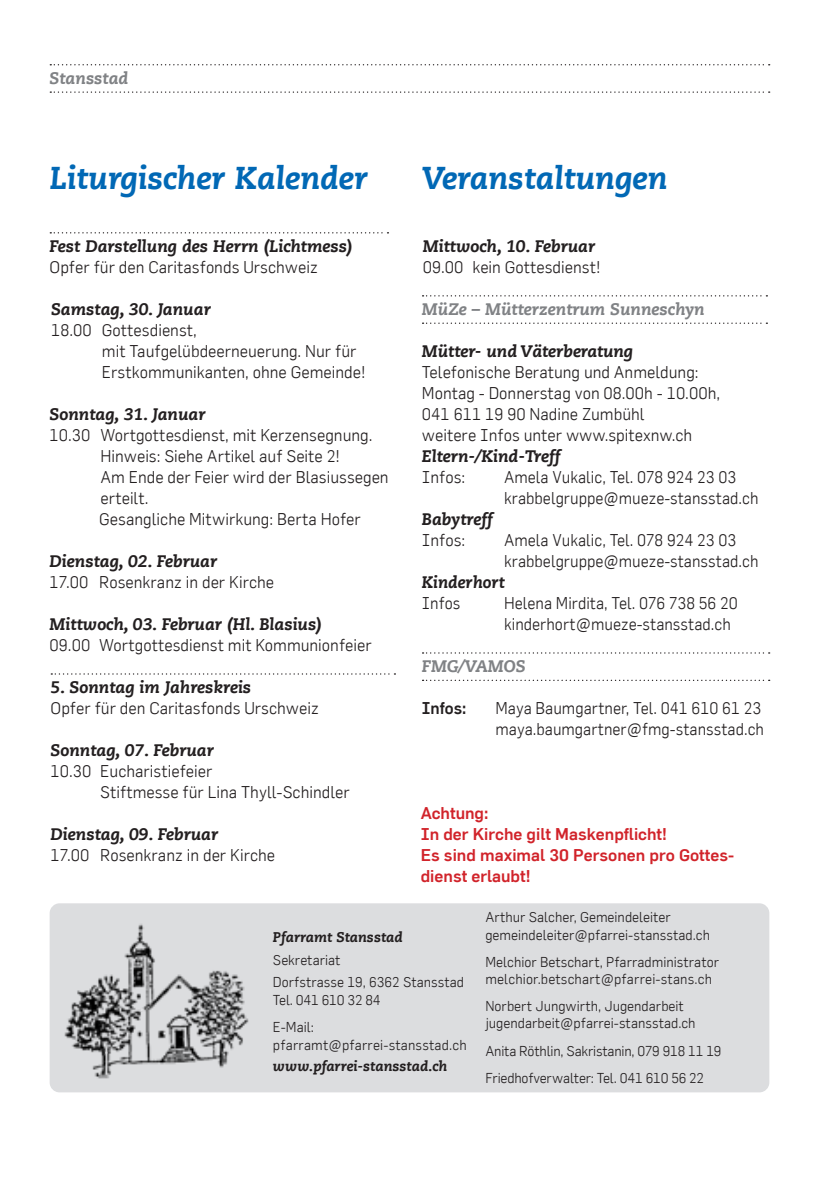
<style>
.page{position:relative;width:819px;height:1191px;background:#fff}
.page>*{position:absolute;margin:0;border:0;box-sizing:border-box;transform-origin:0 0}
.t1{font:italic 800 31.5px "Caecilia LT";color:#0168b5}
.t2{font:300 16.62px/21px "Flama";color:#231f20}
.t3{font:italic 800 16.62px "Caecilia LT";color:#231f20}
.t4{font:500 16.62px/21px "Flama";color:#d1232a}
.t5{font:italic 800 16.62px "Caecilia LT";color:#808285}
.t6{font:500 16.62px "Flama";color:#231f20}
.t7{font:300 14px/17.5px "Flama";color:#231f20}
.t8{font:italic 800 14px "Caecilia LT";color:#231f20}
</style>
<div class="page">
<svg style="left:50px;top:64px;width:719px;height:1px"></svg>
<svg style="left:50px;top:91px;width:719px;height:2px"></svg>
<div style="left:50px;top:903px;width:719px;height:189px;background:#dcdddf;border-radius:10px"></div>
<img style="left:64px;top:924px;width:185px;height:155px">
<svg style="left:422px;top:295px;width:345px;height:1px"></svg>
<svg style="left:422px;top:322px;width:345px;height:2px"></svg>
<svg style="left:51px;top:673px;width:344px;height:1px"></svg>
<svg style="left:422px;top:652px;width:347px;height:1px"></svg>
<svg style="left:422px;top:679px;width:347px;height:2px"></svg>
<svg style="left:50px;top:232px;width:338px;height:1px"></svg>
<p class="t5" style="left:50px;top:68px;width:80px">Stansstad</p>
<h1 class="t1" style="left:50px;top:159px;width:320px">Liturgischer Kalender</h1>
<h1 class="t1" style="left:422px;top:159px;width:247px">Veranstaltungen</h1>
<p class="t3" style="left:50px;top:236px;width:304px">Fest Darstellung des Herrn (Lichtmess)</p>
<p class="t2" style="left:50px;top:256px;width:270px">Opfer für den Caritasfonds Urschweiz</p>
<p class="t3" style="left:51px;top:299px;width:161px">Samstag, 30. Januar</p>
<p class="t2" style="left:102px;top:319px;width:265px;text-indent:-51px">18.00 Gottesdienst,<br>mit Taufgelübdeerneuerung. Nur für<br>Erstkommunikanten, ohne Gemeinde!</p>
<p class="t3" style="left:50px;top:404px;width:158px">Sonntag, 31. Januar</p>
<p class="t2" style="left:99px;top:424px;width:291px;text-indent:-50px">10.30 Wortgottesdienst, mit Kerzensegnung.<br>Hinweis: Siehe Artikel auf Seite 2!<br>Am Ende der Feier wird der Blasiussegen erteilt.<br>Gesangliche Mitwirkung: Berta Hofer</p>
<p class="t3" style="left:50px;top:551px;width:169px">Dienstag, 02. Februar</p>
<p class="t2" style="left:50px;top:571px;width:226px">17.00 Rosenkranz in der Kirche</p>
<p class="t3" style="left:50px;top:614px;width:274px">Mittwoch, 03. Februar (Hl. Blasius)</p>
<p class="t2" style="left:50px;top:634px;width:323px">09.00 Wortgottesdienst mit Kommunionfeier</p>
<p class="t3" style="left:51px;top:677px;width:202px">5. Sonntag im Jahreskreis</p>
<p class="t2" style="left:51px;top:697px;width:270px">Opfer für den Caritasfonds Urschweiz</p>
<p class="t3" style="left:51px;top:740px;width:165px">Sonntag, 07. Februar</p>
<p class="t2" style="left:100px;top:760px;width:251px;text-indent:-50px">10.30 Eucharistiefeier<br>Stiftmesse für Lina Thyll-Schindler</p>
<p class="t3" style="left:51px;top:824px;width:169px">Dienstag, 09. Februar</p>
<p class="t2" style="left:51px;top:844px;width:226px">17.00 Rosenkranz in der Kirche</p>
<p class="t3" style="left:423px;top:236px;width:174px">Mittwoch, 10. Februar</p>
<p class="t2" style="left:423px;top:256px;width:179px">09.00 kein Gottesdienst!</p>
<p class="t5" style="left:422px;top:299px;width:284px">MüZe – Mütterzentrum Sunneschyn</p>
<p class="t3" style="left:422px;top:341px;width:213px">Mütter- und Väterberatung</p>
<p class="t2" style="left:422px;top:361px;width:300px">Telefonische Beratung und Anmeldung:<br>Montag - Donnerstag von 08.00h - 10.00h, 041 611 19 90 Nadine Zumbühl<br>weitere Infos unter www.spitexnw.ch</p>
<p class="t3" style="left:422px;top:446px;width:140px">Eltern-/Kind-Treff</p>
<p class="t2" style="left:422px;top:466px;width:45px">Infos:</p>
<p class="t2" style="left:504px;top:466px;width:256px">Amela Vukalic, Tel. 078 924 23 03 krabbelgruppe@mueze-stansstad.ch</p>
<p class="t3" style="left:422px;top:509px;width:73px">Babytreff</p>
<p class="t2" style="left:422px;top:529px;width:45px">Infos:</p>
<p class="t2" style="left:504px;top:529px;width:256px">Amela Vukalic, Tel. 078 924 23 03 krabbelgruppe@mueze-stansstad.ch</p>
<p class="t3" style="left:422px;top:572px;width:84px">Kinderhort</p>
<p class="t2" style="left:422px;top:592px;width:40px">Infos</p>
<p class="t2" style="left:504px;top:592px;width:235px">Helena Mirdita, Tel. 076 738 56 20 kinderhort@mueze-stansstad.ch</p>
<p class="t5" style="left:422px;top:656px;width:105px">FMG/VAMOS</p>
<p class="t6" style="left:422px;top:698px;width:46px">Infos:</p>
<p class="t2" style="left:495px;top:697px;width:270px">Maya Baumgartner, Tel. 041 610 61 23 maya.baumgartner@fmg-stansstad.ch</p>
<p class="t4" style="left:420px;top:802px;width:315px">Achtung:<br>In der Kirche gilt Maskenpflicht!<br>Es sind maximal 30 Personen pro Gottes&shy;dienst erlaubt!</p>
<p class="t8" style="left:273px;top:929px;width:131px">Pfarramt Stansstad</p>
<p class="t7" style="left:273px;top:948px;width:193px;line-height:22.4px">Sekretariat<br>Dorfstrasse 19, 6362 Stansstad</p>
<p class="t7" style="left:273px;top:985px;width:109px;line-height:27.5px">Tel. 041 610 32 84<br>E-Mail:</p>
<p class="t7" style="left:273px;top:1035px;width:195px">pfarramt@pfarrei-stansstad.ch</p>
<p class="t8" style="left:273px;top:1057px;width:176px">www.pfarrei-stansstad.ch</p>
<p class="t7" style="left:485px;top:908px;width:226px">Arthur Salcher, Gemeindeleiter gemeindeleiter@pfarrei-stansstad.ch</p>
<p class="t7" style="left:485px;top:953px;width:235px">Melchior Betschart, Pfarradministrator melchior.betschart@pfarrei-stans.ch</p>
<p class="t7" style="left:485px;top:996px;width:212px">Norbert Jungwirth, Jugendarbeit jugendarbeit@pfarrei-stansstad.ch</p>
<p class="t7" style="left:485px;top:1036px;width:237px;line-height:27.5px">Anita Röthlin, Sakristanin, 079 918 11 19<br>Friedhofverwalter: Tel. 041 610 56 22</p>
</div>
